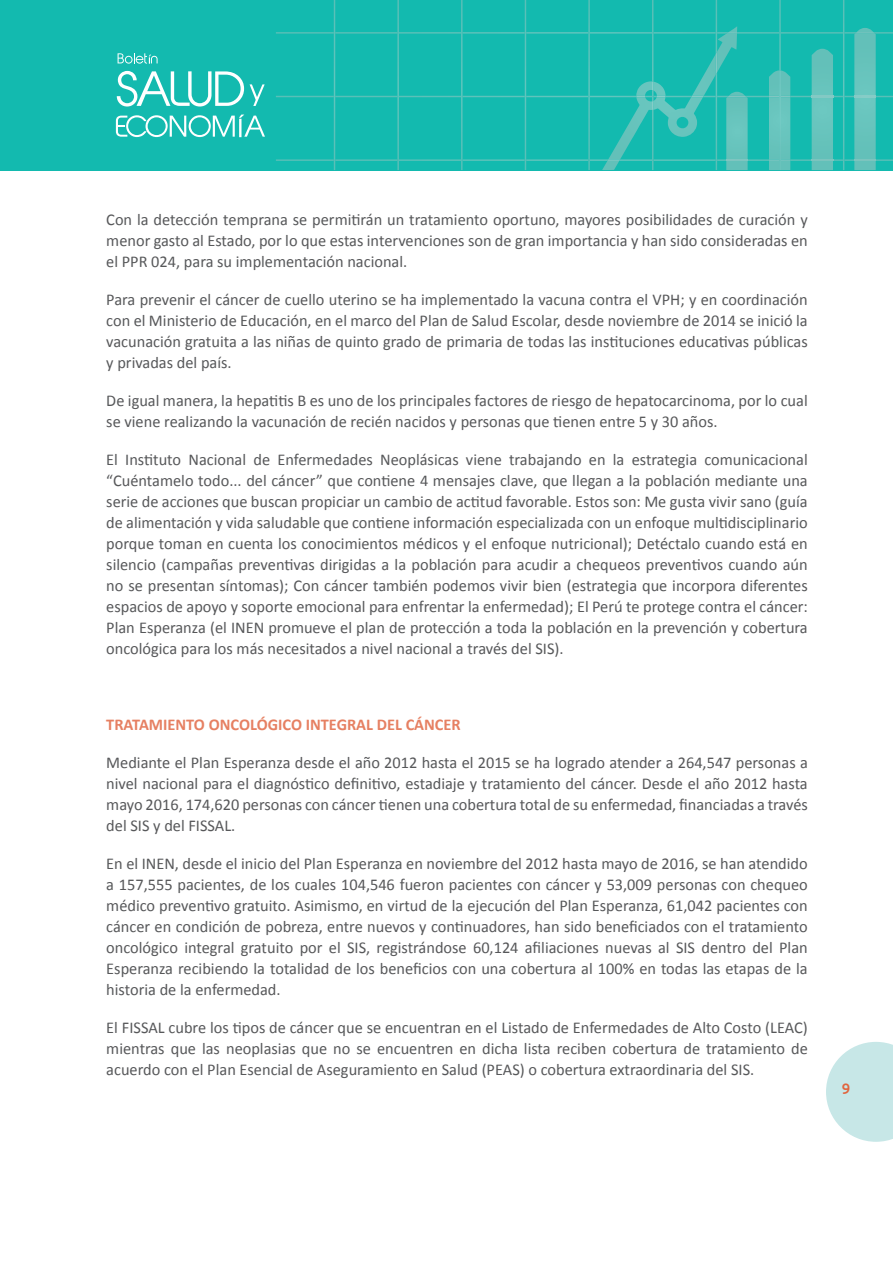
<style>
.page{position:relative;width:893px;height:1263px;background:#fff}
.page>*{position:absolute;margin:0;border:0;box-sizing:border-box;transform-origin:0 0}
.t1{font:16.5px/21px "Calibri";color:#57585a;text-align:justify}
.t2{font:700 16.5px "Calibri";color:#e68062}
.t3{font:500 15px "Ubuntu";color:#e1653e}
</style>
<div class="page">
<svg style="left:826px;top:1042px;width:67px;height:100px"></svg>
<div style="left:0;top:0;width:893px;height:170px;background:#13baaf"></div>
<svg style="left:276px;top:0;width:617px;height:170px"></svg>
<img style="left:855px;top:32px;width:20px;height:2px">
<svg style="left:117px;top:71px;width:127px;height:36px"></svg>
<svg style="left:118px;top:53px;width:40px;height:11px"></svg>
<svg style="left:250px;top:84px;width:15px;height:22px"></svg>
<svg style="left:116px;top:115px;width:149px;height:22px"></svg>
<p class="t1" style="left:106px;top:209px;width:703px">Con la detección temprana se permitirán un tratamiento oportuno, mayores posibilidades de curación y menor gasto al Estado, por lo que estas intervenciones son de gran importancia y han sido consideradas en el PPR 024, para su implementación nacional.</p>
<p class="t1" style="left:106px;top:289px;width:703px">Para prevenir el cáncer de cuello uterino se ha implementado la vacuna contra el VPH; y en coordinación con el Ministerio de Educación, en el marco del Plan de Salud Escolar, desde noviembre de 2014 se inició la vacunación gratuita a las niñas de quinto grado de primaria de todas las instituciones educativas públicas y privadas del país.</p>
<p class="t1" style="left:106px;top:390px;width:703px">De igual manera, la hepatitis B es uno de los principales factores de riesgo de hepatocarcinoma, por lo cual se viene realizando la vacunación de recién nacidos y personas que tienen entre 5 y 30 años.</p>
<p class="t1" style="left:106px;top:449px;width:703px">El Instituto Nacional de Enfermedades Neoplásicas viene trabajando en la estrategia comunicacional “Cuéntamelo todo... del cáncer” que contiene 4 mensajes clave, que llegan a la población mediante una serie de acciones que buscan propiciar un cambio de actitud favorable. Estos son: Me gusta vivir sano (guía de alimentación y vida saludable que contiene información especializada con un enfoque multidisciplinario porque toman en cuenta los conocimientos médicos y el enfoque nutricional); Detéctalo cuando está en silencio (campañas preventivas dirigidas a la población para acudir a chequeos preventivos cuando aún no se presentan síntomas); Con cáncer también podemos vivir bien (estrategia que incorpora diferentes espacios de apoyo y soporte emocional para enfrentar la enfermedad); El Perú te protege contra el cáncer:<br>Plan Esperanza (el INEN promueve el plan de protección a toda la población en la prevención y cobertura oncológica para los más necesitados a nivel nacional a través del SIS).</p>
<p class="t2" style="left:106px;top:714px;width:356px">TRATAMIENTO ONCOLÓGICO INTEGRAL DEL CÁNCER</p>
<p class="t1" style="left:106px;top:752px;width:703px">Mediante el Plan Esperanza desde el año 2012 hasta el 2015 se ha logrado atender a 264,547 personas a nivel nacional para el diagnóstico definitivo, estadiaje y tratamiento del cáncer. Desde el año 2012 hasta mayo 2016, 174,620 personas con cáncer tienen una cobertura total de su enfermedad, financiadas a través del SIS y del FISSAL.</p>
<p class="t1" style="left:106px;top:853px;width:703px">En el INEN, desde el inicio del Plan Esperanza en noviembre del 2012 hasta mayo de 2016, se han atendido a 157,555 pacientes, de los cuales 104,546 fueron pacientes con cáncer y 53,009 personas con chequeo médico preventivo gratuito. Asimismo, en virtud de la ejecución del Plan Esperanza, 61,042 pacientes con cáncer en condición de pobreza, entre nuevos y continuadores, han sido beneficiados con el tratamiento oncológico integral gratuito por el SIS, registrándose 60,124 afiliaciones nuevas al SIS dentro del Plan Esperanza recibiendo la totalidad de los beneficios con una cobertura al 100% en todas las etapas de la historia de la enfermedad.</p>
<p class="t1" style="left:106px;top:1017px;width:703px">El FISSAL cubre los tipos de cáncer que se encuentran en el Listado de Enfermedades de Alto Costo (LEAC) mientras que las neoplasias que no se encuentren en dicha lista reciben cobertura de tratamiento de acuerdo con el Plan Esencial de Aseguramiento en Salud (PEAS) o cobertura extraordinaria del SIS.</p>
<p class="t3" style="left:842px;top:1079px;width:10px">9</p>
</div>
